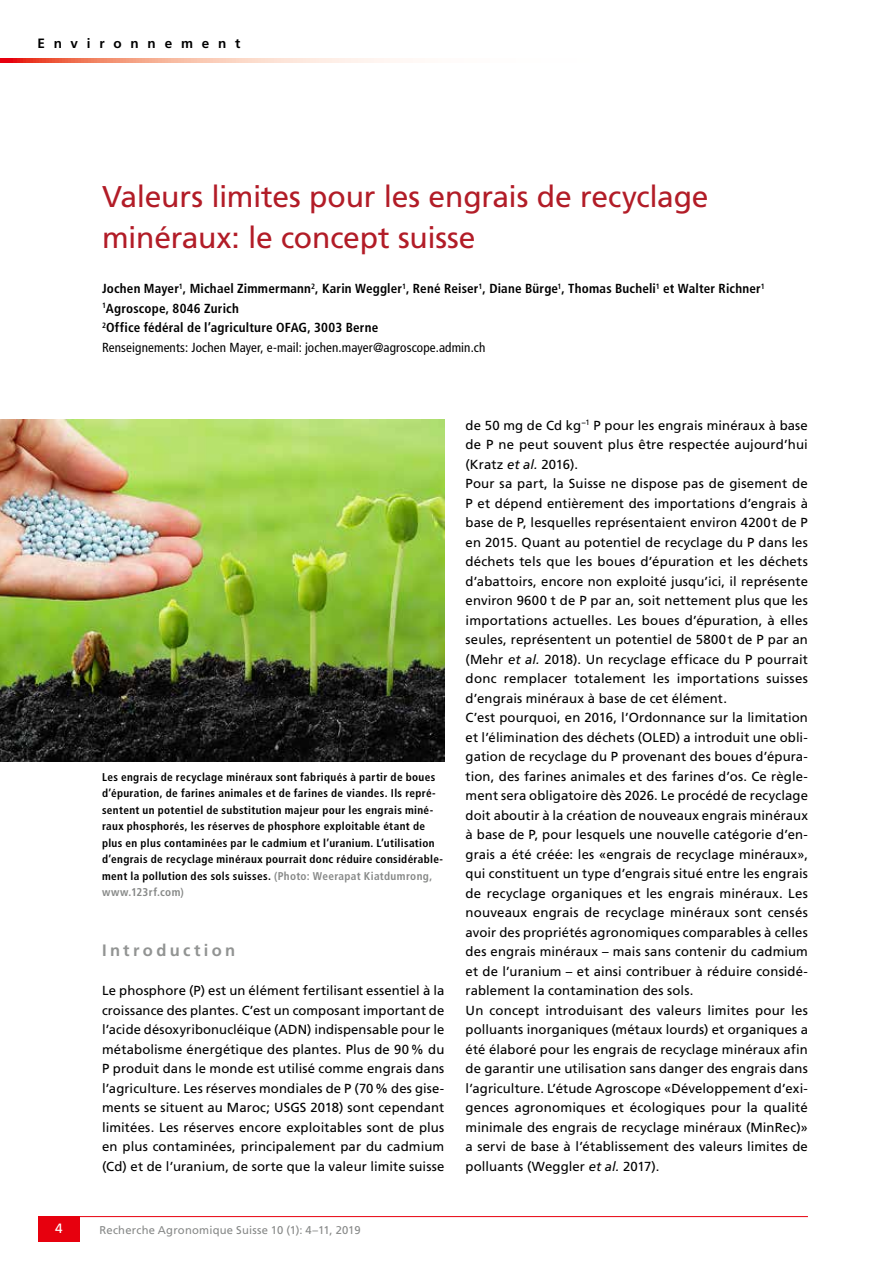
<style>
.page{position:relative;width:893px;height:1263px;background:#fff}
.page>*{position:absolute;margin:0;border:0;box-sizing:border-box;transform-origin:0 0}
.t1{font:30px/40.5px "Frutiger LT Std";letter-spacing:-.01em;color:#b21c27}
.t2{font:700 16.5px "Frutiger LT Std";letter-spacing:.2em;color:#929493}
.t3{font:700 13.5px "Frutiger LT Std";letter-spacing:.655em;color:#000}
.t4{font:13.5px "Frutiger LT Std";color:#fff}
.t5{font:13.2px/19.5px "Frutiger LT Std";letter-spacing:.01em;color:#000;text-align:justify}
.t6{font:700 condensed 13.2px/19.5px "Frutiger LT Std";letter-spacing:.015em;color:#000}
.t7{font:700 condensed 11.25px/16.5px "Frutiger LT Std";letter-spacing:.03em;color:#000}
.t8{font:11.25px "Frutiger LT Std";letter-spacing:.02em;color:#878988}
.s1{font-weight:400}
.s2{color:#878988}
.s3{font-style:italic}
</style>
<div class="page">
<svg style="left:0;top:58px;width:403px;height:5px;background:#f6b09e"></svg>
<hr style="left:38px;top:1216px;width:770px;height:1px;background:#e7000e">
<div style="left:38px;top:1216px;width:42px;height:26px;background:#e7000e"></div>
<img style="left:0;top:419px;width:444px;height:342px">
<p class="t3" style="left:37px;top:36px;width:205px">Environnement</p>
<h1 class="t1" style="left:102px;top:177px;width:608px">Valeurs limites pour les engrais de recyclage minéraux: le concept suisse</h1>
<p class="t6" style="left:102px;top:279px;width:664px">Jochen Mayer<sup>1</sup>, Michael Zimmermann<sup>2</sup>, Karin Weggler<sup>1</sup>, René Reiser<sup>1</sup>, Diane Bürge<sup>1</sup>, Thomas Bucheli<sup>1</sup> et Walter Richner<sup>1<br>1</sup>Agroscope, 8046 Zurich<br><sup>2</sup>Office fédéral de l’agriculture OFAG, 3003 Berne<br><span class="s1">Renseignements: Jochen Mayer, e-mail: jochen.mayer@agroscope.admin.ch</span></p>
<p class="t7" style="left:102px;top:768px;width:342px">Les engrais de recyclage minéraux sont fabriqués à partir de boues d’épuration, de farines animales et de farines de viandes. Ils repré&shy;sentent un potentiel de substitution majeur pour les engrais miné&shy;raux phosphorés, les réserves de phosphore exploitable étant de plus en plus contaminées par le cadmium et l’uranium. L’utilisation d’engrais de recyclage minéraux pourrait donc réduire considérable&shy;ment la pollution des sols suisses. <span class="s2">(Photo: Weerapat Kiatdumrong, www.123rf.com)</span></p>
<p class="t2" style="left:102px;top:941px;width:135px">Introduction</p>
<p class="t5" style="left:102px;top:981px;width:344px">Le phosphore (P) est un élément fertilisant essentiel à la croissance des plantes. C’est un composant important de l’acide désoxyribonucléique (ADN) indispensable pour le métabolisme énergétique des plantes. Plus de 90% du P produit dans le monde est utilisé comme engrais dans l’agriculture. Les réserves mondiales de P (70% des gise&shy;ments se situent au Maroc; USGS 2018) sont cependant limitées. Les réserves encore exploitables sont de plus en plus contaminées, principalement par du cadmium (Cd) et de l’uranium, de sorte que la valeur limite suisse</p>
<p class="t4" style="left:55px;top:1221px;width:9px">4</p>
<p class="t8" style="left:99px;top:1223px;width:263px">Recherche Agronomique Suisse 10 (1): 4–11, 2019</p>
<p class="t5" style="left:466px;top:415px;width:344px;text-align:left">de 50 mg de Cd kg<sup>−1</sup> P pour les engrais minéraux à base de P ne peut souvent plus être respectée aujourd’hui (Kratz <span class="s3">et al.</span> 2016).<br>Pour sa part, la Suisse ne dispose pas de gisement de P et dépend entièrement des importations d’engrais à base de P, lesquelles représentaient environ 4200t de P en 2015. Quant au potentiel de recyclage du P dans les déchets tels que les boues d’épuration et les déchets d’abattoirs, encore non exploité jusqu’ici, il représente environ 9600 t de P par an, soit nettement plus que les importations actuelles. Les boues d’épuration, à elles seules, représentent un potentiel de 5800t de P par an (Mehr <span class="s3">et al.</span> 2018). Un recyclage efficace du P pourrait donc remplacer totalement les importations suisses d’engrais minéraux à base de cet élément.<br>C’est pourquoi, en 2016, l’Ordonnance sur la limitation et l’élimination des déchets (OLED) a introduit une obli&shy;gation de recyclage du P provenant des boues d’épura&shy;tion, des farines animales et des farines d’os. Ce règle&shy;ment sera obligatoire dès 2026. Le procédé de recyclage doit aboutir à la création de nouveaux engrais minéraux à base de P, pour lesquels une nouvelle catégorie d’en&shy;grais a été créée: les «engrais de recyclage minéraux», qui constituent un type d’engrais situé entre les engrais de recyclage organiques et les engrais minéraux. Les nouveaux engrais de recyclage minéraux sont censés avoir des propriétés agronomiques comparables à celles des engrais minéraux – mais sans contenir du cadmium et de l’uranium – et ainsi contribuer à réduire considé&shy;rablement la contamination des sols.<br>Un concept introduisant des valeurs limites pour les polluants inorganiques (métaux lourds) et organiques a été élaboré pour les engrais de recyclage minéraux afin de garantir une utilisation sans danger des engrais dans l’agriculture. L’étude Agroscope «Développement d’exi&shy;gences agronomiques et écologiques pour la qualité minimale des engrais de recyclage minéraux (MinRec)» a servi de base à l’établissement des valeurs limites de polluants (Weggler <span class="s3">et al.</span> 2017).</p>
</div>
